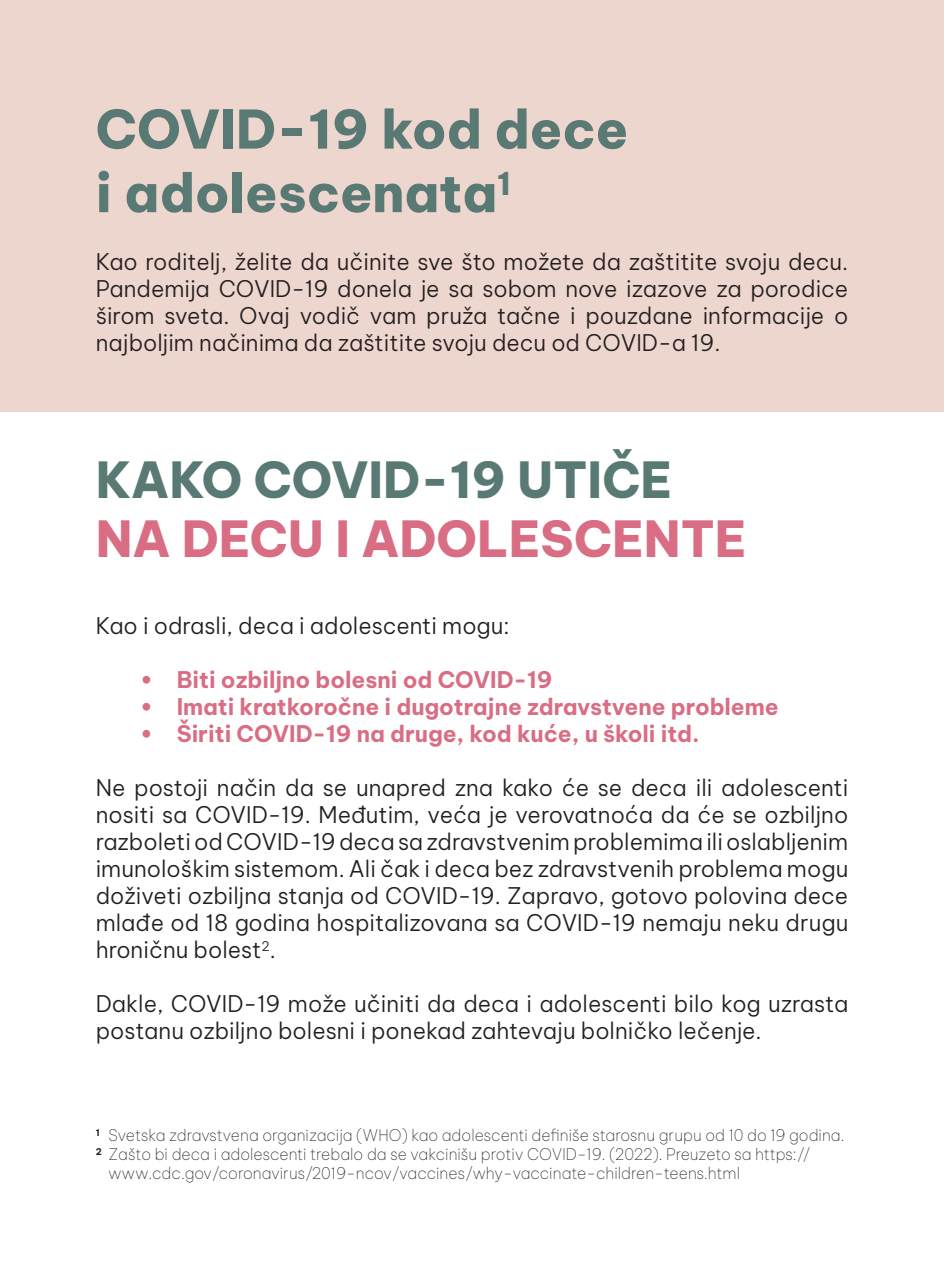
<style>
.page{position:relative;width:944px;height:1276px;background:#fff}
.page>*{position:absolute;margin:0;border:0;box-sizing:border-box;transform-origin:0 0}
.t1{font:800 52.88px "Be Vietnam Pro";letter-spacing:-.005em;color:#597974}
.t2{font:800 48.82px/58.7px "Be Vietnam Pro";color:#d86d84}
.t3{font:300 22.5px/27px "Be Vietnam Pro";color:#231f20;text-align:justify}
.t4{font:700 22.5px "Be Vietnam Pro";color:#d86d84}
.t5{font:100 15.75px/18.9px "Be Vietnam Pro";color:#231f20}
.s1{color:#597974}
</style>
<div class="page">
<div style="left:0;top:0;width:944px;height:411px;background:#edd6ce"></div>
<p class="t1" style="left:96px;top:84px;width:534px">COVID-19 kod dece</p>
<p class="t1" style="left:96px;top:147px;width:417px">i adolescenata<sup>1</sup></p>
<p class="t3" style="left:96px;top:246px;width:754px">Kao roditelj, želite da učinite sve što možete da zaštitite svoju decu.<br>Pandemija COVID-19 donela je sa sobom nove izazove za porodice širom sveta. Ovaj vodič vam pruža tačne i pouzdane informacije o najboljim načinima da zaštitite svoju decu od COVID-a 19.</p>
<p class="t2" style="left:96px;top:445px;width:652px"><span class="s1">KAKO COVID-19 UTIČE<br></span>NA DECU I ADOLESCENTE</p>
<p class="t3" style="left:96px;top:610px;width:415px">Kao i odrasli, deca i adolescenti mogu:</p>
<p class="t4" style="left:140px;top:660px;width:414px">• Biti ozbiljno bolesni od COVID-19</p>
<p class="t4" style="left:140px;top:687px;width:640px">• Imati kratkoročne i dugotrajne zdravstvene probleme</p>
<p class="t4" style="left:140px;top:714px;width:561px">• Širiti COVID-19 na druge, kod kuće, u školi itd.</p>
<p class="t3" style="left:96px;top:772px;width:754px">Ne postoji način da se unapred zna kako će se deca ili adolescenti nositi sa COVID-19. Međutim, veća je verovatnoća da će se ozbiljno razboleti od COVID-19 deca sa zdravstvenim problemima ili oslabljenim imunološkim sistemom. Ali čak i deca bez zdravstvenih problema mogu doživeti ozbiljna stanja od COVID-19. Zapravo, gotovo polovina dece mlađe od 18 godina hospitalizovana sa COVID-19 nemaju neku drugu hroničnu bolest<sup>2</sup>.</p>
<p class="t3" style="left:96px;top:988px;width:754px">Dakle, COVID-19 može učiniti da deca i adolescenti bilo kog uzrasta postanu ozbiljno bolesni i ponekad zahtevaju bolničko lečenje.</p>
<p class="t5" style="left:96px;top:1125px;width:750px"><sup>1</sup> Svetska zdravstvena organizacija (WHO) kao adolescenti definiše starosnu grupu od 10 do 19 godina.</p>
<p class="t5" style="left:108px;top:1143px;width:703px;text-indent:-13px"><sup>2</sup> Zašto bi deca i adolescenti trebalo da se vakcinišu protiv COVID-19. (2022). Preuzeto sa https:// www.cdc.gov/coronavirus/2019-ncov/vaccines/why-vaccinate-children-teens.html</p>
</div>
